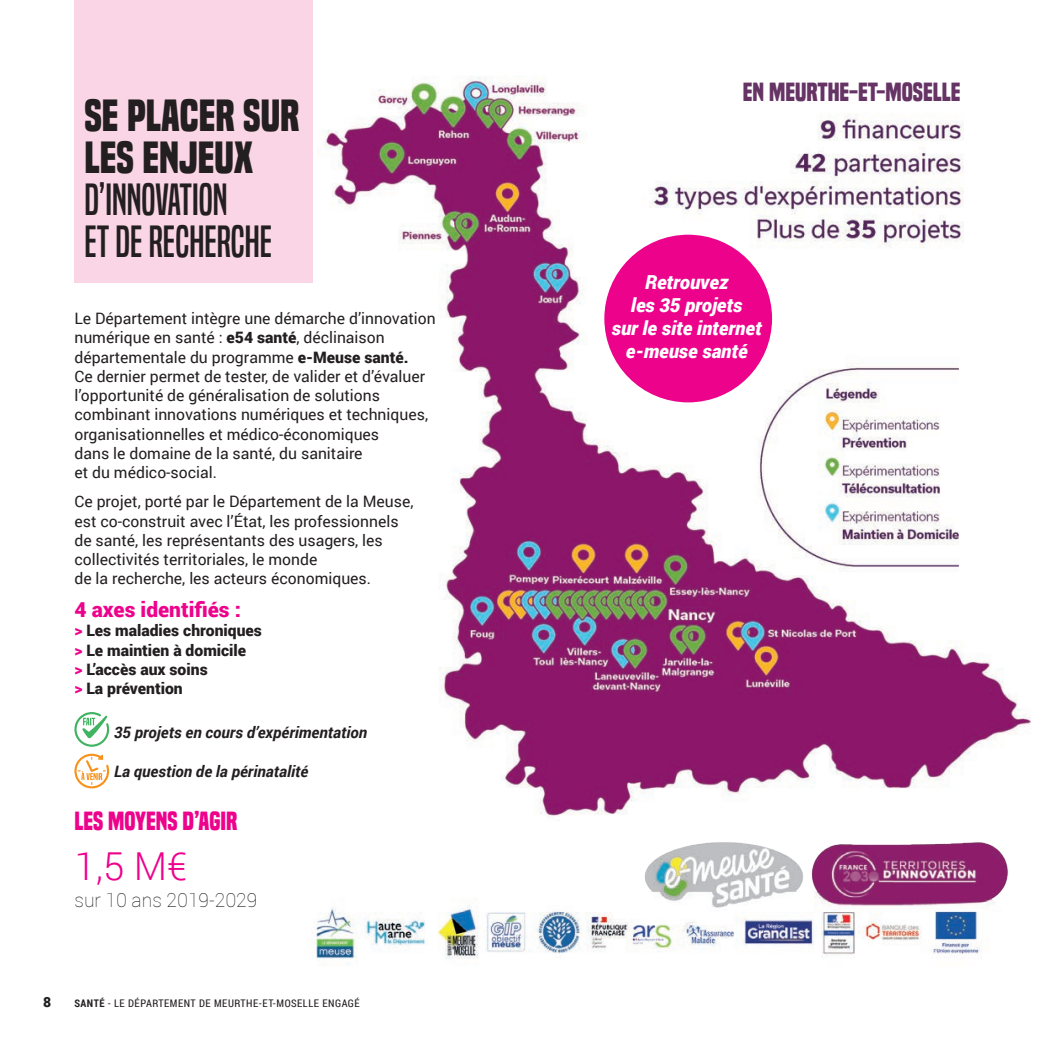
<style>
.page{position:relative;width:1042px;height:1042px;background:#fff}
.page>*{position:absolute;margin:0;border:0;box-sizing:border-box;transform-origin:0 0}
.t1{font:42px/42px "Built Titling Rg";color:#231f20}
.t2{font:300 38.5px "Roboto";color:#ed028c}
.t3{font:700 24.5px "Built Titling Rg";color:#663365}
.t4{font:700 24.5px "Built Titling Rg";color:#ed028c}
.t5{font:900 21px "Roboto";color:#ed028c}
.t6{font:italic 900 19.25px/22.8px "Roboto";color:#fff;text-align:center}
.t7{font:100 19.25px "Roboto";color:#231f20}
.t8{font:15.75px/19.2px "Roboto";color:#231f20}
.t9{font:900 15.75px/19.2px "Roboto";color:#231f20}
.t10{font:italic 700 15.75px "Roboto";color:#231f20}
.t11{font:900 14px "Roboto";color:#231f20}
.t12{font:10.5px "Roboto Condensed";letter-spacing:.05em;color:#231f20}
.s1{font-weight:700}
.s2{font-weight:900}
.s3{color:#ed028c}
</style>
<div class="page">
<img style="left:318px;top:76px;width:713px;height:740px">
<div style="left:74px;top:0;width:239px;height:283px;background:#fad5e5"></div>
<svg style="left:74px;top:712px;width:35px;height:35px"></svg>
<svg style="left:74px;top:754px;width:35px;height:34px"></svg>
<img style="left:315px;top:842px;width:693px;height:123px">
<img style="left:617px;top:102px;width:346px;height:147px">
<img style="left:753px;top:345px;width:206px;height:230px">
<div style="left:604px;top:235px;width:168px;height:167px;background:#ed028c;border-radius:50%"></div>
<p class="t1" style="left:84px;top:95px;width:217px"><span class="s1">SE PLACER SUR<br>LES ENJEUX<br></span>D’INNOVATION<br>ET DE RECHERCHE</p>
<p class="t8" style="left:74px;top:308px;width:363px">Le Département intègre une démarche d’innovation numérique en santé : <span class="s2">e54 santé</span>, déclinaison départementale du programme <span class="s2">e-Meuse santé.<br></span>Ce dernier permet de tester, de valider et d’évaluer l’opportunité de généralisation de solutions combinant innovations numériques et techniques, organisationnelles et médico-économiques<br>dans le domaine de la santé, du sanitaire<br>et du médico-social.</p>
<p class="t8" style="left:74px;top:491px;width:341px">Ce projet, porté par le Département de la Meuse, est co-construit avec l’État, les professionnels de santé, les représentants des usagers, les collectivités territoriales, le monde<br>de la recherche, les acteurs économiques.</p>
<p class="t5" style="left:74px;top:595px;width:168px">4 axes identifiés :</p>
<p class="t9" style="left:74px;top:620px;width:189px"><span class="s3">&gt;</span> Les maladies chroniques <span class="s3">&gt;</span> Le maintien à domicile<br><span class="s3">&gt;</span> L’accès aux soins<br><span class="s3">&gt;</span> La prévention</p>
<p class="t10" style="left:114px;top:721px;width:255px">35 projets en cours d’expérimentation</p>
<p class="t10" style="left:114px;top:760px;width:196px">La question de la périnatalité</p>
<p class="t4" style="left:74px;top:806px;width:164px">LES MOYENS D’AGIR</p>
<p class="t2" style="left:74px;top:839px;width:114px">1,5 M€</p>
<p class="t7" style="left:74px;top:887px;width:184px">sur 10 ans 2019-2029</p>
<p class="t11" style="left:43px;top:992px;width:10px">8</p>
<p class="t12" style="left:74px;top:996px;width:287px"><span class="s1">SANTÉ</span> - LE DÉPARTEMENT DE MEURTHE-ET-MOSELLE ENGAGÉ</p>
<p class="t3" style="left:743px;top:77px;width:219px">EN MEURTHE-ET-MOSELLE</p>
<p class="t6" style="left:612px;top:270px;width:151px">Retrouvez<br>les 35 projets<br>sur le site internet e-meuse santé</p>
</div>
